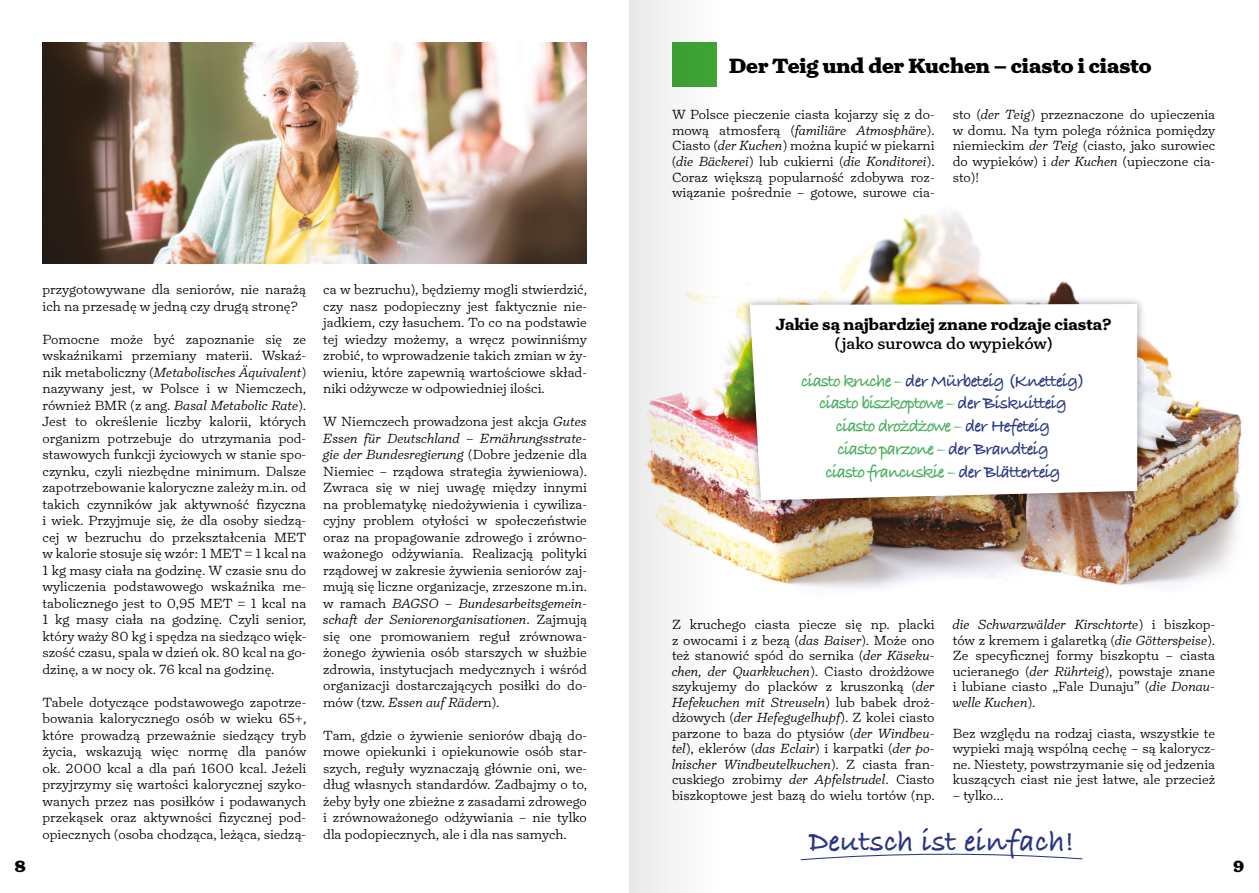
<style>
.page{position:relative;width:1259px;height:893px;background:#fff}
.page>*{position:absolute;margin:0;border:0;box-sizing:border-box;transform-origin:0 0}
.t1{font:700 30.75px "Bradley Hand ITCTT";color:#283583}
.t2{font:900 21px "Turnip";color:#000}
.t3{font:700 18px/22.8px "Bradley Hand ITCTT";letter-spacing:-.06em;color:#47af5d;text-align:center}
.t4{font:700 16.5px "Turnip";color:#000}
.t5{font:16.5px "Turnip";color:#000}
.t6{font:900 16.5px "Turnip";color:#000}
.t7{font:300 13.5px/16.5px "Turnip";color:#000;text-align:justify}
.s1{font-style:italic}
.s2{color:#283583}
</style>
<div class="page">
<img style="left:721px;top:212px;width:521px;height:377px">
<div style="left:742px;top:296px;width:403px;height:212px;background:#000;opacity:.35"></div>
<svg style="left:749px;top:304px;width:388px;height:196px"></svg>
<svg style="left:800px;top:853px;width:283px;height:7px"></svg>
<img style="left:43px;top:43px;width:544px;height:221px">
<svg style="left:629px;top:0;width:92px;height:893px"></svg>
<h2 class="t2" style="left:729px;top:51px;width:424px">Der Teig und der Kuchen – ciasto i ciasto</h2>
<p class="t7" style="left:672px;top:107px;width:264px;line-height:15.6px">W Polsce pieczenie ciasta kojarzy się z do&shy;mową atmosferą (<span class="s1">familiäre Atmosphäre</span>).<br>Ciasto (<span class="s1">der Kuchen</span>) można kupić w piekarni (<span class="s1">die Bäckerei</span>) lub cukierni (<span class="s1">die Konditorei</span>).<br>Coraz większą popularność zdobywa roz&shy;wiązanie pośrednie – gotowe, surowe cia-</p>
<p class="t7" style="left:952px;top:107px;width:264px;line-height:15.5px">sto (<span class="s1">der Teig</span>) przeznaczone do upieczenia w domu. Na tym polega różnica pomiędzy niemieckim <span class="s1">der Teig</span> (ciasto, jako surowiec do wypieków) i <span class="s1">der Kuchen</span> (upieczone cia&shy;sto)!</p>
<p class="t7" style="left:323px;top:281px;width:265px">ca w bezruchu), będziemy mogli stwierdzić, czy nasz podopieczny jest faktycznie nie&shy;jadkiem, czy łasuchem. To co na podstawie tej wiedzy możemy, a wręcz powinniśmy zrobić, to wprowadzenie takich zmian w ży&shy;wieniu, które zapewnią wartościowe skład&shy;niki odżywcze w odpowiedniej ilości.</p>
<p class="t7" style="left:323px;top:413px;width:265px">W Niemczech prowadzona jest akcja <span class="s1">Gutes Essen für Deutschland – Ernährungsstrate&shy;gie der Bundesregierung</span> (Dobre jedzenie dla Niemiec – rządowa strategia żywieniowa).<br>Zwraca się w niej uwagę między innymi na problematykę niedożywienia i cywiliza&shy;cyjny problem otyłości w społeczeństwie oraz na propagowanie zdrowego i zrówno&shy;ważonego odżywiania. Realizacją polityki rządowej w zakresie żywienia seniorów zaj&shy;mują się liczne organizacje, zrzeszone m.in. w ramach <span class="s1">BAGSO – Bundesarbeitsgemein&shy;schaft der Seniorenorganisationen</span>. Zajmują się one promowaniem reguł zrównowa&shy;żonego żywienia osób starszych w służbie zdrowia, instytucjach medycznych i wśród organizacji dostarczających posiłki do do&shy;mów (tzw. <span class="s1">Essen auf Räder</span>n).</p>
<p class="t7" style="left:323px;top:727px;width:265px">Tam, gdzie o żywienie seniorów dbają do&shy;mowe opiekunki i opiekunowie osób star&shy;szych, reguły wyznaczają głównie oni, we&shy;dług własnych standardów. Zadbajmy o to, żeby były one zbieżne z zasadami zdrowego i zrównoważonego odżywiania – nie tylko dla podopiecznych, ale i dla nas samych.</p>
<p class="t7" style="left:43px;top:281px;width:265px">przygotowywane dla seniorów, nie narażą ich na przesadę w jedną czy drugą stronę?</p>
<p class="t7" style="left:43px;top:331px;width:265px">Pomocne może być zapoznanie się ze wskaźnikami przemiany materii. Wskaź&shy;nik metaboliczny (<span class="s1">Metabolisches Äquivalent</span>) nazywany jest, w Polsce i w Niemczech, również BMR (z ang. <span class="s1">Basal Metabolic Rate</span>).<br>Jest to określenie liczby kalorii, których organizm potrzebuje do utrzymania pod&shy;stawowych funkcji życiowych w stanie spo&shy;czynku, czyli niezbędne minimum. Dalsze zapotrzebowanie kaloryczne zależy m.in. od takich czynników jak aktywność fizyczna i wiek. Przyjmuje się, że dla osoby siedzą&shy;cej w bezruchu do przekształcenia MET w kalorie stosuje się wzór: 1 MET = 1 kcal na 1 kg masy ciała na godzinę. W czasie snu do wyliczenia podstawowego wskaźnika me&shy;tabolicznego jest to 0,95 MET = 1 kcal na 1 kg masy ciała na godzinę. Czyli senior, który waży 80 kg i spędza na siedząco więk&shy;szość czasu, spala w dzień ok. 80 kcal na go&shy;dzinę, a w nocy ok. 76 kcal na godzinę.</p>
<p class="t7" style="left:43px;top:694px;width:265px">Tabele dotyczące podstawowego zapotrze&shy;bowania kalorycznego osób w wieku 65+, które prowadzą przeważnie siedzący tryb życia, wskazują więc normę dla panów ok. 2000 kcal a dla pań 1600 kcal. Jeżeli przyjrzymy się wartości kalorycznej szyko&shy;wanych przez nas posiłków i podawanych przekąsek oraz aktywności fizycznej pod&shy;opiecznych (osoba chodząca, leżąca, siedzą-</p>
<p class="t4" style="left:776px;top:314px;width:337px">Jakie są najbardziej znane rodzaje ciasta?</p>
<p class="t5" style="left:835px;top:333px;width:219px">(jako surowca do wypieków)</p>
<h3 class="t3" style="left:801px;top:368px;width:285px">ciasto kruche – <span class="s2">der Mürbeteig (Knetteig) </span>ciasto biszkoptowe – <span class="s2">der Biskuitteig </span>ciasto drożdżowe – <span class="s2">der Hefeteig<br></span>ciasto parzone – <span class="s2">der Brandteig<br></span>ciasto francuskie – <span class="s2">der Blätterteig</span></h3>
<p class="t7" style="left:672px;top:617px;width:264px;line-height:15.6px">Z kruchego ciasta piecze się np. placki z owocami i z bezą (<span class="s1">das Baiser</span>). Może ono też stanowić spód do sernika (<span class="s1">der Käseku&shy;chen, der Quarkkuchen</span>). Ciasto drożdżowe szykujemy do placków z kruszonką (<span class="s1">der Hefekuchen mit Streuseln</span>) lub babek droż&shy;dżowych (<span class="s1">der Hefegugelhupf</span>). Z kolei ciasto parzone to baza do ptysiów (<span class="s1">der Windbeu&shy;tel</span>), eklerów (<span class="s1">das Eclair</span>) i karpatki (<span class="s1">der po&shy;lnischer Windbeutelkuchen</span>). Z ciasta fran&shy;cuskiego zrobimy <span class="s1">der Apfelstrudel</span>. Ciasto biszkoptowe jest bazą do wielu tortów (np.</p>
<p class="t7" style="left:952px;top:617px;width:264px;line-height:15.6px"><span class="s1">die Schwarzwälder Kirschtorte</span>) i biszkop&shy;tów z kremem i galaretką (<span class="s1">die Götterspeise</span>).<br>Ze specyficznej formy biszkoptu – ciasta ucieranego (<span class="s1">der Rührteig</span>), powstaje znane i lubiane ciasto „Fale Dunaju” (<span class="s1">die Donau&shy;welle Kuchen</span>).</p>
<p class="t7" style="left:952px;top:725px;width:264px;line-height:15.6px">Bez względu na rodzaj ciasta, wszystkie te wypieki mają wspólną cechę – są kalorycz&shy;ne. Niestety, powstrzymanie się od jedzenia kuszących ciast nie jest łatwe, ale przecież</p>
<p class="t7" style="left:952px;top:787px;width:53px">– tylko…</p>
<h1 class="t1" style="left:809px;top:818px;width:267px">Deutsch ist einfach!</h1>
<p class="t6" style="left:14px;top:855px;width:13px">8</p>
<p class="t6" style="left:1233px;top:855px;width:13px">9</p>
</div>
